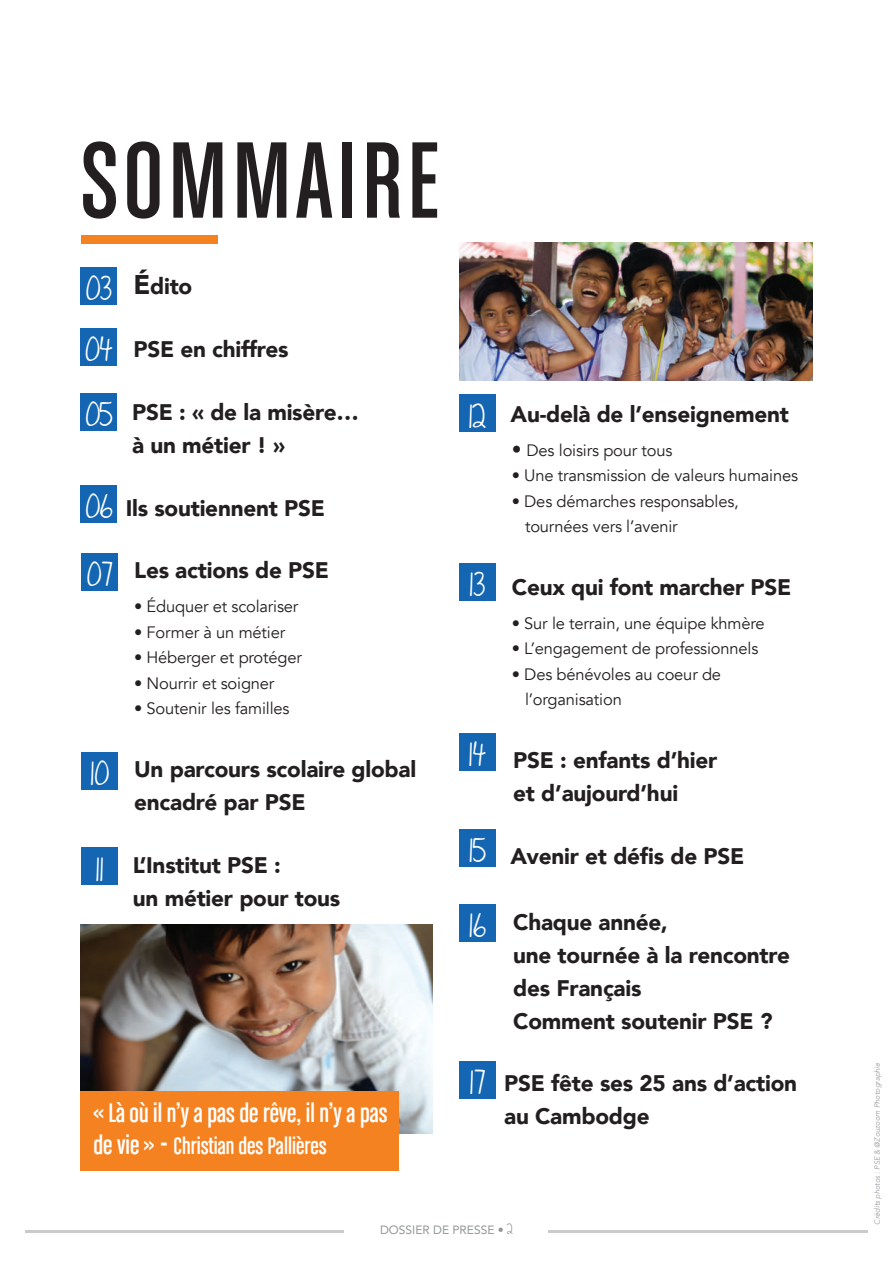
<style>
.page{position:relative;width:893px;height:1263px;background:#fff}
.page>*{position:absolute;margin:0;border:0;box-sizing:border-box;transform-origin:0 0}
.t1{font:115.5px "Chalet Comprime Cologne Sixty";letter-spacing:.04em;color:#231f20}
.t2{font:28.5px "Chalet Comprime Cologne Sixty";color:#fff}
.t3{font:27.75px/60.8px "The Only Exception";color:#fff}
.t4{font:25.5px "Chalet Comprime Cologne Sixty";color:#fff}
.t5{font:900 22.5px/33px "Avenir";letter-spacing:-.01em;color:#231f20}
.t6{font:16.5px/25.5px "Avenir";letter-spacing:-.01em;color:#231f20}
.t7{font:12px "Avenir";color:#939598}
.t8{font:italic 300 7.5px "Avenir";color:#939598}
.s1{font-size:27px}
.s2{font-size:28.5px}
.s3{font-size:36px}
.s4{font-size:19.5px}
.s5{font-family:"The Only Exception"}
</style>
<div class="page">
<hr style="left:25px;top:1230px;width:842px;height:2px;background:#c9cacc">
<div style="left:345px;top:1221px;width:203px;height:13px;background:#fff"></div>
<img style="left:81px;top:925px;width:352px;height:208px">
<img style="left:459px;top:243px;width:353px;height:137px">
<div style="left:82px;top:235px;width:136px;height:9px;background:#f58220"></div>
<div style="left:81px;top:267px;width:36px;height:37px;background:#1466b2"></div>
<div style="left:81px;top:328px;width:36px;height:37px;background:#1466b2"></div>
<div style="left:81px;top:394px;width:36px;height:37px;background:#1466b2"></div>
<div style="left:81px;top:486px;width:36px;height:37px;background:#1466b2"></div>
<div style="left:82px;top:752px;width:36px;height:37px;background:#1466b2"></div>
<div style="left:82px;top:848px;width:36px;height:37px;background:#1466b2"></div>
<div style="left:459px;top:395px;width:37px;height:37px;background:#1466b2"></div>
<div style="left:459px;top:563px;width:37px;height:38px;background:#1466b2"></div>
<div style="left:459px;top:733px;width:37px;height:37px;background:#1466b2"></div>
<div style="left:459px;top:829px;width:37px;height:37px;background:#1466b2"></div>
<div style="left:81px;top:1091px;width:318px;height:80px;background:#f58220"></div>
<div style="left:82px;top:553px;width:36px;height:37px;background:#1466b2"></div>
<div style="left:459px;top:904px;width:37px;height:37px;background:#1466b2"></div>
<div style="left:459px;top:1061px;width:37px;height:37px;background:#1466b2"></div>
<h1 class="t1" style="left:81px;top:117px;width:360px">SOMMAIRE</h1>
<p class="t3" style="left:85px;top:260px;width:29px">03<br>04</p>
<p class="t5" style="left:133px;top:269px;width:60px"><span class="s1">É</span>dito</p>
<p class="t5" style="left:133px;top:332px;width:157px">PSE en chiffres</p>
<p class="t3" style="left:86px;top:386px;width:28px">05</p>
<p class="t5" style="left:132px;top:395px;width:228px">PSE : « de la misère… à un métier ! »</p>
<p class="t3" style="left:86px;top:478px;width:28px">06</p>
<p class="t5" style="left:126px;top:491px;width:201px">Ils soutiennent PSE</p>
<p class="t3" style="left:87px;top:546px;width:27px">07</p>
<p class="t5" style="left:134px;top:553px;width:196px">Les actions de PSE</p>
<p class="t6" style="left:134px;top:594px;width:166px">• Éduquer et scolariser</p>
<p class="t6" style="left:134px;top:620px;width:153px">• Former à un métier</p>
<p class="t6" style="left:134px;top:645px;width:169px">• Héberger et protéger</p>
<p class="t6" style="left:134px;top:671px;width:142px">• Nourrir et soigner</p>
<p class="t6" style="left:134px;top:696px;width:157px">• Soutenir les familles</p>
<p class="t3" style="left:91px;top:745px;width:20px">10</p>
<p class="t3" style="left:96px;top:840px;width:9px">11</p>
<p class="t5" style="left:134px;top:752px;width:284px">Un parcours scolaire global encadré par PSE</p>
<p class="t5" style="left:133px;top:848px;width:209px">L’Institut PSE :<br>un métier pour tous</p>
<p class="t2" style="left:94px;top:1097px;width:295px">« Là où il n’y a pas de rêve, il n’y a pas</p>
<p class="t4" style="left:94px;top:1131px;width:234px"><span class="s2">de vie »</span> <span class="s3">-</span> Christian des Pallières</p>
<p class="t3" style="left:469px;top:388px;width:19px">12</p>
<p class="t3" style="left:470px;top:556px;width:17px">13</p>
<p class="t3" style="left:469px;top:726px;width:18px">14</p>
<p class="t3" style="left:469px;top:822px;width:18px">15</p>
<p class="t5" style="left:511px;top:397px;width:280px">Au-delà de l’enseignement</p>
<p class="t6" style="left:512px;top:437px;width:162px"><span class="s4">•</span> Des loisirs pour tous</p>
<p class="t6" style="left:512px;top:463px;width:288px">• Une transmission de valeurs humaines</p>
<p class="t6" style="left:525px;top:488px;width:215px;text-indent:-13px">• Des démarches responsables, tournées vers l’avenir</p>
<p class="t5" style="left:512px;top:570px;width:281px">Ceux qui font marcher PSE</p>
<p class="t6" style="left:512px;top:611px;width:254px">• Sur le terrain, une équipe khmère</p>
<p class="t6" style="left:512px;top:636px;width:248px">• L’engagement de professionnels</p>
<p class="t6" style="left:525px;top:662px;width:198px;text-indent:-13px">• Des bénévoles au coeur de l’organisation</p>
<p class="t5" style="left:513px;top:743px;width:206px">PSE : enfants d’hier et d’aujourd’hui</p>
<p class="t5" style="left:511px;top:839px;width:235px">Avenir et défis de PSE</p>
<p class="t3" style="left:469px;top:897px;width:18px">16</p>
<p class="t3" style="left:470px;top:1054px;width:17px">17</p>
<p class="t5" style="left:513px;top:905px;width:278px">Chaque année,<br>une tournée à la rencontre des Français<br>Comment soutenir PSE ?</p>
<p class="t5" style="left:504px;top:1066px;width:295px">PSE fête ses 25 ans d’action au Cambodge</p>
<p class="t7" style="left:380px;top:1220px;width:134px">DOSSIER DE PRESSE • <span class="s5">2</span></p>
<p class="t8" style="left:873px;top:1225px;width:163px;rotate:-90deg">Crédits photos : PSE &amp; @Zouzoom Photographie</p>
</div>
